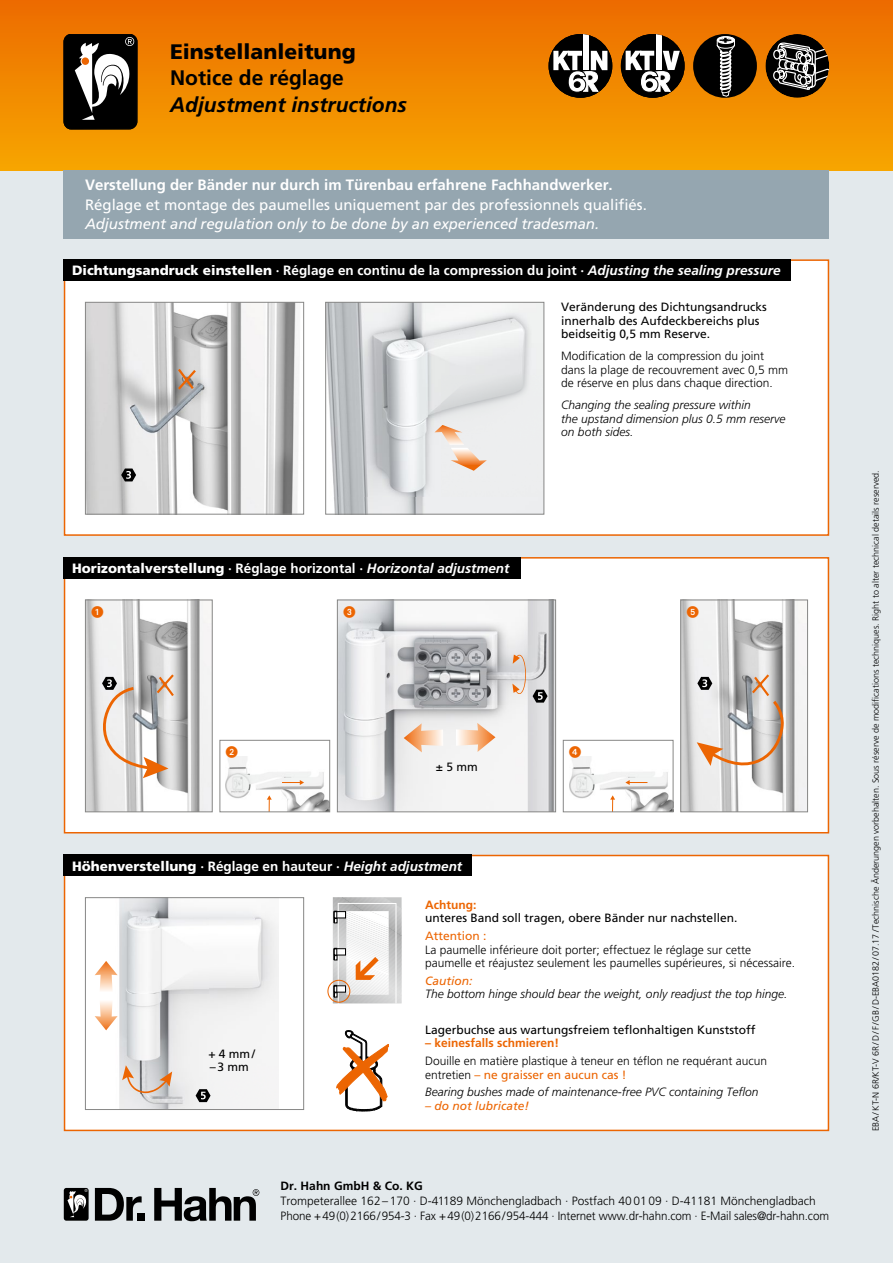
<style>
.page{position:relative;width:893px;height:1263px;background:#fff}
.page>*{position:absolute;margin:0;border:0;box-sizing:border-box;transform-origin:0 0}
.t1{font:italic 700 21px "Frutiger";color:#000}
.t2{font:900 21px "Frutiger";color:#000}
.t3{font:700 21px "Frutiger";color:#000}
.t4{font:15px "Frutiger";color:#fff}
.t5{font:700 15px "Frutiger";color:#fff}
.t6{font:italic 15px "Frutiger";letter-spacing:-.005em;color:#fff}
.t7{font:700 13.5px "Frutiger";color:#fff}
.t8{font:900 13.5px "Frutiger";color:#fff}
.t9{font:300 12px/13.5px "Frutiger";color:#000}
.t10{font:12px/13.5px "Frutiger";color:#000}
.t11{font:italic 300 12px/13.5px "Frutiger";color:#000}
.t12{font:700 12px "Frutiger";color:#ec6502}
.t13{font:italic 12px "Frutiger";color:#ec6502}
.t14{font:700 12px "Frutiger";color:#000}
.t15{font:12px "Frutiger";color:#ec6502}
.t16{font:12px "European Pi One";color:#ec6502}
.t17{font:300 9px "Frutiger";color:#000}
.s1{font-weight:900}
.s2{font-style:italic}
.s3{font-weight:700}
.s4{font-weight:700;font-style:italic}
.s5{font-weight:400;color:#ec6502}
</style>
<div class="page">
<div style="left:0;top:170px;width:893px;height:1093px;background:#e3e9ec"></div>
<div style="left:64px;top:259px;width:765px;height:277px;background:#fff;border:2px solid #ec6502"></div>
<div style="left:64px;top:557px;width:765px;height:276px;background:#fff;border:2px solid #ec6502"></div>
<div style="left:64px;top:259px;width:727px;height:22px;background:#000"></div>
<div style="left:64px;top:557px;width:457px;height:21px;background:#000"></div>
<div style="left:64px;top:855px;width:765px;height:276px;background:#fff;border:2px solid #ec6502"></div>
<img style="left:106px;top:899px;width:173px;height:209px">
<svg style="left:122px;top:1065px;width:50px;height:28px"></svg>
<svg style="left:95px;top:961px;width:23px;height:31px"></svg>
<svg style="left:95px;top:999px;width:23px;height:31px"></svg>
<div style="left:85px;top:897px;width:219px;height:213px;border:1px solid #878786"></div>
<svg style="left:95px;top:1188px;width:47px;height:33px"></svg>
<div style="left:137px;top:1213px;width:8px;height:8px;background:#000"></div>
<svg style="left:154px;top:1188px;width:105px;height:33px"></svg>
<div style="left:64px;top:1188px;width:25px;height:33px;background:#000;border-radius:3px"></div>
<svg style="left:67px;top:1189px;width:21px;height:28px"></svg>
<div style="left:0;top:0;width:893px;height:170px;background:linear-gradient(to bottom,#ec6b00,#f7a500)"></div>
<div style="left:64px;top:34px;width:73px;height:95px;background:#000;border-radius:8px"></div>
<div style="left:64px;top:34px;width:73px;height:95px;border:1px solid #000;border-radius:8px"></div>
<svg style="left:75px;top:37px;width:61px;height:83px"></svg>
<svg style="left:196px;top:1089px;width:15px;height:13px"></svg>
<div style="left:64px;top:855px;width:408px;height:21px;background:#000"></div>
<img style="left:87px;top:304px;width:212px;height:208px">
<svg style="left:176px;top:366px;width:22px;height:26px"></svg>
<div style="left:85px;top:302px;width:219px;height:212px;border:1px solid #878786"></div>
<img style="left:327px;top:304px;width:215px;height:208px">
<svg style="left:434px;top:425px;width:53px;height:46px;background:#efdbcd"></svg>
<div style="left:325px;top:302px;width:219px;height:212px;border:1px solid #878786"></div>
<svg style="left:121px;top:468px;width:15px;height:13px"></svg>
<img style="left:87px;top:602px;width:124px;height:208px">
<div style="left:85px;top:600px;width:128px;height:212px;border:1px solid #878786"></div>
<div style="left:93px;top:608px;width:8px;height:9px;background:#fff;border-radius:50%"></div>
<svg style="left:92px;top:672px;width:84px;height:106px"></svg>
<div style="left:64px;top:170px;width:765px;height:68px;background:#95a6b0"></div>
<div style="left:621px;top:34px;width:64px;height:64px;background:#000;border-radius:50%"></div>
<div style="left:656px;top:34px;width:5px;height:36px;background:#fff"></div>
<svg style="left:626px;top:51px;width:54px;height:42px"></svg>
<div style="left:549px;top:34px;width:63px;height:64px;background:#000;border-radius:50%"></div>
<div style="left:583px;top:34px;width:6px;height:36px;background:#fff"></div>
<svg style="left:553px;top:51px;width:54px;height:42px"></svg>
<div style="left:693px;top:34px;width:64px;height:64px;background:#000;border-radius:50%"></div>
<svg style="left:717px;top:36px;width:18px;height:61px"></svg>
<div style="left:765px;top:34px;width:64px;height:64px;background:#000;border-radius:50%"></div>
<svg style="left:772px;top:41px;width:57px;height:49px"></svg>
<svg style="left:800px;top:76px;width:6px;height:9px"></svg>
<div style="left:799px;top:76px;width:8px;height:10px;border:1px solid #fff;border-radius:50%"></div>
<img style="left:226px;top:757px;width:102px;height:53px">
<svg style="left:282px;top:780px;width:22px;height:5px"></svg>
<svg style="left:267px;top:795px;width:5px;height:15px"></svg>
<div style="left:220px;top:740px;width:110px;height:72px;border:1px solid #878786"></div>
<img style="left:339px;top:602px;width:215px;height:208px">
<svg style="left:512px;top:654px;width:14px;height:40px"></svg>
<svg style="left:404px;top:723px;width:39px;height:29px"></svg>
<svg style="left:456px;top:723px;width:39px;height:29px"></svg>
<div style="left:337px;top:600px;width:219px;height:212px;border:1px solid #878786"></div>
<div style="left:345px;top:608px;width:9px;height:10px;background:#fff;border-radius:50%"></div>
<svg style="left:533px;top:690px;width:15px;height:13px"></svg>
<img style="left:569px;top:757px;width:102px;height:53px">
<svg style="left:625px;top:780px;width:22px;height:5px"></svg>
<svg style="left:610px;top:795px;width:5px;height:15px"></svg>
<div style="left:563px;top:740px;width:110px;height:72px;border:1px solid #878786"></div>
<img style="left:682px;top:602px;width:124px;height:208px">
<div style="left:680px;top:600px;width:128px;height:212px;border:1px solid #878786"></div>
<div style="left:688px;top:608px;width:9px;height:9px;background:#fff;border-radius:50%"></div>
<svg style="left:697px;top:672px;width:86px;height:107px"></svg>
<svg style="left:337px;top:1030px;width:52px;height:81px"></svg>
<div style="left:327px;top:980px;width:23px;height:23px;border:1px solid #ec6502;border-radius:50%"></div>
<svg style="left:333px;top:897px;width:69px;height:107px"></svg>
<h1 class="t2" style="left:170px;top:39px;width:187px">Einstellanleitung</h1>
<h1 class="t3" style="left:170px;top:66px;width:175px">Notice de réglage</h1>
<h1 class="t1" style="left:170px;top:92px;width:238px">Adjustment instructions</h1>
<p class="t5" style="left:85px;top:176px;width:529px">Verstellung der Bänder nur durch im Türenbau erfahrene Fachhandwerker.</p>
<p class="t4" style="left:85px;top:196px;width:563px">Réglage et montage des paumelles uniquement par des professionnels qualifiés.</p>
<p class="t6" style="left:85px;top:215px;width:516px">Adjustment and regulation only to be done by an experienced tradesman.</p>
<p class="t7" style="left:72px;top:263px;width:710px"><span class="s1">Dichtungsandruck einstellen</span> · Réglage en continu de la compression du joint · <span class="s2">Adjusting the sealing pressure</span></p>
<p class="t8" style="left:72px;top:560px;width:439px">Horizontalverstellung <span class="s3">· Réglage horizontal ·</span> <span class="s4">Horizontal adjustment</span></p>
<p class="t16" style="left:91px;top:605px;width:13px">1</p>
<p class="t16" style="left:343px;top:605px;width:13px">3</p>
<p class="t10" style="left:561px;top:300px;width:207px">Veränderung des Dichtungsandrucks innerhalb des Aufdeckbereichs plus beidseitig 0,5 mm Reserve.</p>
<p class="t9" style="left:561px;top:349px;width:228px">Modification de la compression du joint dans la plage de recouvrement avec 0,5 mm de réserve en plus dans chaque direction.</p>
<p class="t11" style="left:561px;top:398px;width:226px">Changing the sealing pressure within<br>the upstand dimension plus 0.5 mm reserve on both sides.</p>
<p class="t16" style="left:687px;top:605px;width:13px">5</p>
<p class="t16" style="left:226px;top:746px;width:13px">2</p>
<p class="t10" style="left:436px;top:759px;width:43px">± 5 mm</p>
<p class="t7" style="left:72px;top:858px;width:392px"><span class="s1">Höhenverstellung</span> · Réglage en hauteur · <span class="s2">Height adjustment</span></p>
<p class="t16" style="left:569px;top:746px;width:13px">4</p>
<p class="t10" style="left:208px;top:1046px;width:48px">+ 4 mm/ –3 mm</p>
<p class="t12" style="left:425px;top:898px;width:53px">Achtung:</p>
<p class="t10" style="left:425px;top:911px;width:314px">unteres Band soll tragen, obere Bänder nur nachstellen.</p>
<p class="t15" style="left:425px;top:929px;width:63px">Attention :</p>
<p class="t9" style="left:425px;top:943px;width:371px">La paumelle inférieure doit porter; effectuez le réglage sur cette paumelle et réajustez seulement les paumelles supérieures, si nécessaire.</p>
<p class="t13" style="left:425px;top:974px;width:49px">Caution:</p>
<p class="t11" style="left:425px;top:987px;width:364px">The bottom hinge should bear the weight, only readjust the top hinge.</p>
<p class="t10" style="left:425px;top:1023px;width:332px">Lagerbuchse aus wartungsfreiem teflonhaltigen Kunststoff</p>
<p class="t12" style="left:425px;top:1036px;width:136px">– keinesfalls schmieren!</p>
<p class="t9" style="left:425px;top:1054px;width:344px">Douille en matière plastique à teneur en téflon ne requérant aucun entretien <span class="s5">– ne graisser en aucun cas !</span></p>
<p class="t11" style="left:425px;top:1085px;width:335px">Bearing bushes made of maintenance-free PVC containing Teflon</p>
<p class="t13" style="left:425px;top:1099px;width:106px">– do not lubricate!</p>
<p class="t14" style="left:281px;top:1179px;width:144px">Dr. Hahn GmbH &amp; Co. KG</p>
<p class="t9" style="left:281px;top:1194px;width:550px;line-height:15px">Trompeterallee 162–170 · D-41189 Mönchengladbach · Postfach 400109 · D-41181 Mönchengladbach<br>Phone +49(0)2166/954-3 · Fax +49(0)2166/954-444 · Internet www.dr-hahn.com · E-Mail sales@dr-hahn.com</p>
<p class="t17" style="left:871px;top:1131px;width:662px;rotate:-90deg">EBA/KT-N 6R/KT-V 6R/D/F /GB/D-EBA0182/07.17/Technische Änderungen vorbehalten. Sous réserve de modifications techniques. Right to alter technical details reserved.</p>
</div>
